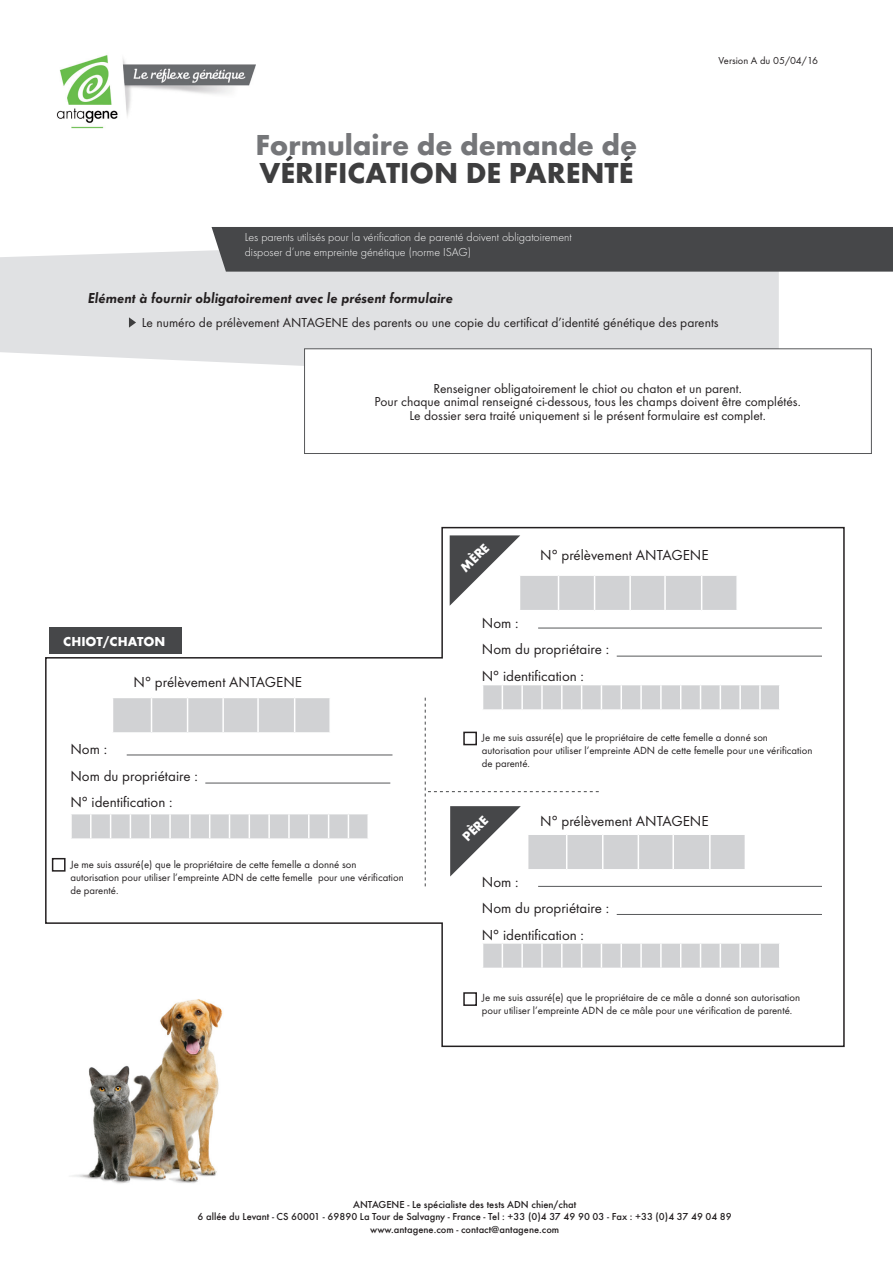
<style>
.page{position:relative;width:893px;height:1263px;background:#fff}
.page>*{position:absolute;margin:0;border:0;box-sizing:border-box;transform-origin:0 0}
.t1{font:700 30px "Futura T";color:#757679}
.t2{font:700 30px "Futura T";color:#3e3e3f}
.t3{font:15px "Futura T";color:#231f20}
.t4{font:italic 600 15px "Futura T";color:#231f20}
.t5{font:13.5px "Futura T";color:#231f20}
.t6{font:700 13.5px "Futura T";color:#fff}
.t7{font:300 12px "Futura T";color:#fff}
.t8{font:10.8px/12.9px "Futura T";color:#231f20}
.t9{font:500 10.5px "Futura T";color:#231f20}
.t10{font:10.5px "Futura T";color:#231f20}
</style>
<div class="page">
<img style="left:56px;top:55px;width:200px;height:74px">
<div style="left:0;top:250px;width:779px;height:116px;background:#e0e1e3"></div>
<svg style="left:45px;top:526px;width:800px;height:522px"></svg>
<svg style="left:304px;top:348px;width:568px;height:106px"></svg>
<div style="left:212px;top:227px;width:681px;height:45px;background:#464749"></div>
<hr style="left:617px;top:914px;width:205px;height:1px;background:#57585a">
<hr style="left:538px;top:886px;width:284px;height:1px;background:#57585a">
<hr style="left:205px;top:783px;width:185px;height:1px;background:#57585a">
<hr style="left:127px;top:755px;width:265px;height:1px;background:#57585a">
<hr style="left:617px;top:656px;width:205px;height:1px;background:#57585a">
<hr style="left:538px;top:628px;width:284px;height:1px;background:#57585a">
<div style="left:113px;top:698px;width:216px;height:34px;background:#d1d2d4"></div>
<hr style="left:112px;top:697px;width:40px;height:1px;background:#fff">
<hr style="left:112px;top:698px;width:1px;height:34px;background:#fff">
<hr style="left:152px;top:697px;width:36px;height:1px;background:#fff">
<hr style="left:188px;top:697px;width:35px;height:1px;background:#fff">
<hr style="left:223px;top:697px;width:35px;height:1px;background:#fff">
<hr style="left:258px;top:697px;width:37px;height:1px;background:#fff">
<hr style="left:295px;top:697px;width:36px;height:1px;background:#fff">
<hr style="left:329px;top:698px;width:2px;height:34px;background:#fff">
<hr style="left:112px;top:732px;width:40px;height:2px;background:#fff">
<hr style="left:152px;top:732px;width:36px;height:2px;background:#fff">
<hr style="left:188px;top:732px;width:35px;height:2px;background:#fff">
<hr style="left:223px;top:732px;width:35px;height:2px;background:#fff">
<hr style="left:258px;top:732px;width:37px;height:2px;background:#fff">
<hr style="left:295px;top:732px;width:36px;height:2px;background:#fff">
<hr style="left:151px;top:698px;width:1px;height:34px;background:#fff">
<hr style="left:187px;top:698px;width:1px;height:34px;background:#fff">
<hr style="left:222px;top:698px;width:2px;height:34px;background:#fff">
<hr style="left:257px;top:698px;width:2px;height:34px;background:#fff">
<hr style="left:294px;top:698px;width:1px;height:34px;background:#fff">
<hr style="left:702px;top:574px;width:36px;height:2px;background:#fff">
<hr style="left:736px;top:576px;width:2px;height:34px;background:#fff">
<hr style="left:702px;top:610px;width:36px;height:1px;background:#fff">
<svg style="left:70px;top:813px;width:299px;height:27px;background:#d9dadb"></svg>
<svg style="left:482px;top:942px;width:299px;height:27px"></svg>
<hr style="left:739px;top:944px;width:2px;height:24px;background:#fff">
<hr style="left:759px;top:944px;width:2px;height:24px;background:#fff">
<svg style="left:450px;top:535px;width:287px;height:76px"></svg>
<div style="left:49px;top:627px;width:133px;height:27px;background:#464749"></div>
<svg style="left:425px;top:684px;width:356px;height:202px"></svg>
<img style="left:61px;top:981px;width:185px;height:203px">
<div style="left:463px;top:732px;width:14px;height:13px;border:2px solid #231f20"></div>
<div style="left:52px;top:858px;width:14px;height:14px;border:2px solid #231f20"></div>
<div style="left:463px;top:992px;width:14px;height:14px;border:2px solid #231f20"></div>
<svg style="left:129px;top:317px;width:7px;height:11px"></svg>
<p class="t1" style="left:256px;top:127px;width:383px">Formulaire de demande de</p>
<p class="t2" style="left:260px;top:156px;width:375px">VÉRIFICATION DE PARENTÉ</p>
<p class="t10" style="left:719px;top:55px;width:101px">Version A du 05/04/16</p>
<p class="t7" style="left:245px;top:230px;width:329px">Les parents utilisés pour la vérification de parenté doivent obligatoirement</p>
<p class="t7" style="left:245px;top:245px;width:228px">disposer d’une empreinte génétique (norme ISAG)</p>
<p class="t4" style="left:88px;top:290px;width:367px">Elément à fournir obligatoirement avec le présent formulaire</p>
<p class="t5" style="left:142px;top:315px;width:578px">Le numéro de prélèvement ANTAGENE des parents ou une copie du certificat d’identité génétique des parents</p>
<p class="t5" style="left:433px;top:380px;width:310px">Renseigner obligatoirement le chiot ou chaton et un parent.</p>
<p class="t5" style="left:375px;top:394px;width:428px">Pour chaque animal renseigné ci-dessous, tous les champs doivent être complétés.</p>
<p class="t5" style="left:409px;top:407px;width:358px">Le dossier sera traité uniquement si le présent formulaire est complet.</p>
<p class="t6" style="left:63px;top:633px;width:104px">CHIOT/CHATON</p>
<p class="t3" style="left:134px;top:674px;width:170px">N° prélèvement ANTAGENE</p>
<p class="t3" style="left:70px;top:741px;width:38px">Nom :</p>
<p class="t3" style="left:70px;top:767px;width:129px">Nom du propriétaire :</p>
<p class="t3" style="left:70px;top:794px;width:104px">N° identification :</p>
<p class="t8" style="left:70px;top:858px;width:288px">Je me suis assuré(e) que le propriétaire de cette femelle a donné son</p>
<p class="t8" style="left:70px;top:871px;width:335px">autorisation pour utiliser l’empreinte ADN de cette femelle pour une vérification de parenté.</p>
<p class="t6" style="left:457px;top:564px;width:36px;rotate:-45deg">MÈRE</p>
<p class="t3" style="left:540px;top:546px;width:170px">N° prélèvement ANTAGENE</p>
<p class="t3" style="left:482px;top:614px;width:38px">Nom :</p>
<p class="t3" style="left:482px;top:640px;width:129px">Nom du propriétaire :</p>
<p class="t3" style="left:482px;top:667px;width:104px">N° identification :</p>
<p class="t8" style="left:482px;top:731px;width:288px">Je me suis assuré(e) que le propriétaire de cette femelle a donné son</p>
<p class="t8" style="left:482px;top:744px;width:332px">autorisation pour utiliser l’empreinte ADN de cette femelle pour une vérification de parenté.</p>
<p class="t6" style="left:459px;top:833px;width:31px;rotate:-45deg">PÈRE</p>
<p class="t3" style="left:540px;top:812px;width:170px">N° prélèvement ANTAGENE</p>
<p class="t3" style="left:482px;top:873px;width:38px">Nom :</p>
<p class="t3" style="left:482px;top:899px;width:129px">Nom du propriétaire :</p>
<p class="t3" style="left:482px;top:926px;width:104px">N° identification :</p>
<p class="t8" style="left:482px;top:990px;width:320px">Je me suis assuré(e) que le propriétaire de ce mâle a donné son autorisation pour utiliser l’empreinte ADN de ce mâle pour une vérification de parenté.</p>
<p class="t9" style="left:353px;top:1198px;width:225px">ANTAGENE - Le spécialiste des tests ADN chien/chat</p>
<p class="t9" style="left:198px;top:1210px;width:536px">6 allée du Levant - CS 60001 - 69890 La Tour de Salvagny - France - Tel : +33 (0)4 37 49 90 03 - Fax : +33 (0)4 37 49 04 89</p>
<p class="t9" style="left:370px;top:1223px;width:191px">www.antagene.com - contact@antagene.com</p>
</div>
